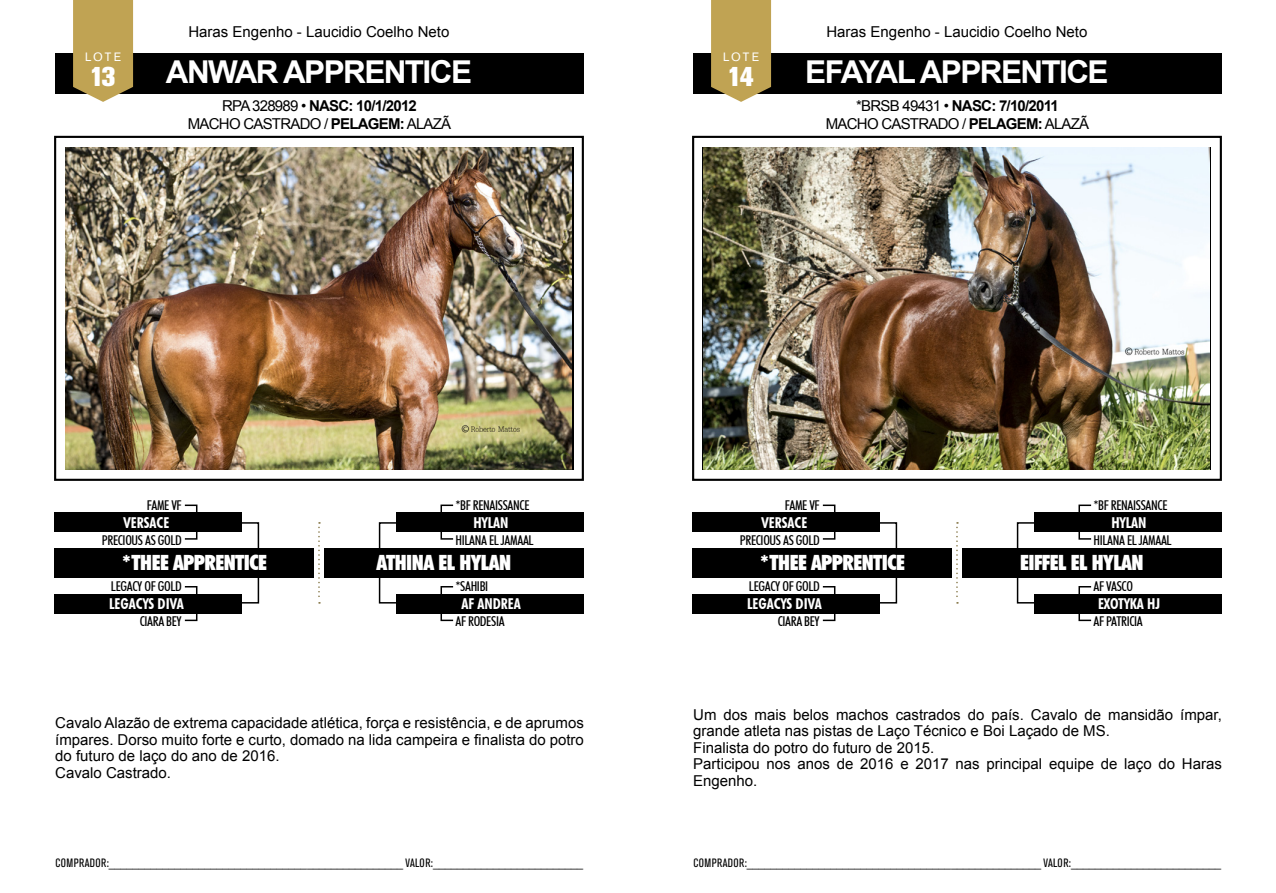
<style>
.page{position:relative;width:1276px;height:893px;background:#fff}
.page>*{position:absolute;margin:0;border:0;box-sizing:border-box;transform-origin:0 0}
.t1{font:700 31.5px "Arial";letter-spacing:-.05em;color:#fff}
.t2{font:800 27px "Akzidenz Grotesk Pro";color:#fff}
.t3{font:900 condensed 21px "Futura BT";letter-spacing:-.025em;color:#fff}
.t4{font:15px/16.5px "Arial";color:#000}
.t5{font:15px/18px "Arial";letter-spacing:-.05em;color:#000;text-align:center}
.t6{font:700 condensed 15px "Futura BT";color:#fff}
.t7{font:500 condensed 13.5px "Futura BT";letter-spacing:-.025em;color:#000}
.t8{font:condensed 12px "Akzidenz Grotesk Pro";letter-spacing:.025em;color:#000}
.t9{font:12px "Akzidenz Grotesk Pro";letter-spacing:.16em;color:#fff}
.s1{font-weight:700}
</style>
<div class="page">
<div style="left:54px;top:136px;width:530px;height:345px;border:2px solid #000"></div>
<div style="left:241px;top:522px;width:18px;height:82px;border:2px solid #000"></div>
<div style="left:54px;top:548px;width:259px;height:30px;background:#000"></div>
<div style="left:184px;top:586px;width:13px;height:35px;border:2px solid #000"></div>
<div style="left:54px;top:594px;width:187px;height:19px;background:#000"></div>
<div style="left:184px;top:505px;width:13px;height:35px;border:2px solid #000"></div>
<div style="left:54px;top:512px;width:187px;height:20px;background:#000"></div>
<div style="left:379px;top:522px;width:18px;height:82px;border:2px solid #000"></div>
<div style="left:324px;top:548px;width:260px;height:30px;background:#000"></div>
<div style="left:440px;top:586px;width:14px;height:35px;border:2px solid #000"></div>
<div style="left:397px;top:594px;width:187px;height:19px;background:#000"></div>
<div style="left:440px;top:505px;width:14px;height:35px;border:2px solid #000"></div>
<div style="left:397px;top:512px;width:187px;height:20px;background:#000"></div>
<svg style="left:318px;top:522px;width:2px;height:82px"></svg>
<div style="left:55px;top:53px;width:528px;height:40px;background:#000"></div>
<svg style="left:73px;top:0;width:60px;height:102px;background:#c0a55b"></svg>
<div style="left:692px;top:136px;width:530px;height:345px;border:2px solid #000"></div>
<div style="left:879px;top:522px;width:18px;height:82px;border:2px solid #000"></div>
<div style="left:692px;top:548px;width:259px;height:30px;background:#000"></div>
<div style="left:822px;top:586px;width:13px;height:35px;border:2px solid #000"></div>
<div style="left:692px;top:594px;width:187px;height:19px;background:#000"></div>
<div style="left:822px;top:505px;width:13px;height:35px;border:2px solid #000"></div>
<div style="left:692px;top:512px;width:187px;height:20px;background:#000"></div>
<div style="left:1017px;top:522px;width:18px;height:82px;border:2px solid #000"></div>
<div style="left:962px;top:548px;width:260px;height:30px;background:#000"></div>
<div style="left:1078px;top:586px;width:14px;height:35px;border:2px solid #000"></div>
<div style="left:1035px;top:594px;width:187px;height:19px;background:#000"></div>
<div style="left:1078px;top:505px;width:14px;height:35px;border:2px solid #000"></div>
<div style="left:1035px;top:512px;width:187px;height:20px;background:#000"></div>
<svg style="left:956px;top:522px;width:2px;height:82px"></svg>
<div style="left:693px;top:53px;width:528px;height:40px;background:#000"></div>
<svg style="left:711px;top:0;width:60px;height:102px;background:#c0a55b"></svg>
<img style="left:703px;top:147px;width:506px;height:322px">
<img style="left:66px;top:147px;width:505px;height:322px">
<p class="t9" style="left:85px;top:49px;width:37px">LOTE</p>
<h2 class="t2" style="left:90px;top:60px;width:27px">13</h2>
<p class="t4" style="left:188px;top:24px;width:262px">Haras Engenho - Laucidio Coelho Neto</p>
<h1 class="t1" style="left:166px;top:51px;width:139px">ANWAR APP</h1>
<h1 class="t1" style="left:343px;top:51px;width:79px">RENTICE</h1>
<p class="t5" style="left:188px;top:97px;width:265px">RPA 328989 • <span class="s1">NASC: 10/1/2012<br></span>Mach o CASTRADO / <span class="s1">PE LAGEM:</span> ALAZÃ</p>
<p class="t9" style="left:723px;top:49px;width:37px">LOTE</p>
<h2 class="t2" style="left:727px;top:60px;width:28px">14</h2>
<p class="t4" style="left:826px;top:24px;width:262px">Haras Engenho - Laucidio Coelho Neto</p>
<h1 class="t1" style="left:805px;top:51px;width:136px">E FAYAL APP</h1>
<h1 class="t1" style="left:980px;top:51px;width:79px">RENTICE</h1>
<p class="t5" style="left:826px;top:97px;width:265px">*BRSB 49431 • <span class="s1">NASC: 7/10/2011<br></span>Mach o CASTRADO / <span class="s1">PE LAGEM:</span> ALAZÃ</p>
<p class="t7" style="left:147px;top:497px;width:36px">FAME VF</p>
<p class="t7" style="left:102px;top:532px;width:81px">PRECIOUS AS GOLD</p>
<p class="t6" style="left:124px;top:513px;width:47px">VERSACE</p>
<h3 class="t3" style="left:121px;top:549px;width:147px">*THEE APPRENTICE</h3>
<p class="t6" style="left:109px;top:595px;width:76px">LEGACYS DIVA</p>
<p class="t7" style="left:111px;top:578px;width:72px">LEGACY OF GOLD</p>
<p class="t7" style="left:140px;top:613px;width:44px">CIARA BEY</p>
<p class="t7" style="left:455px;top:497px;width:76px">*BF RENAISSANCE</p>
<p class="t7" style="left:455px;top:532px;width:80px">HILANA EL JAMAAL</p>
<p class="t6" style="left:474px;top:513px;width:36px">HYLAN</p>
<h3 class="t3" style="left:376px;top:549px;width:136px">ATHINA EL HYLAN</h3>
<p class="t6" style="left:461px;top:594px;width:61px">AF ANDREA</p>
<p class="t7" style="left:455px;top:578px;width:34px">*SAHIBI</p>
<p class="t7" style="left:455px;top:613px;width:51px">AF RODESIA</p>
<p class="t4" style="left:55px;top:715px;width:530px">Cavalo Alazão de extrema capacidade atlética, força e resistência, e de aprumos ímpares. Dorso muito forte e curto, domado na lida campeira e finalista do potro do futuro de laço do ano de 2016.<br>Cavalo Castrado.</p>
<p class="t8" style="left:56px;top:855px;width:529px">COMPRADOR:_________________________________________________ VALOR:_________________________</p>
<p class="t7" style="left:785px;top:497px;width:36px">FAME VF</p>
<p class="t7" style="left:740px;top:532px;width:81px">PRECIOUS AS GOLD</p>
<p class="t6" style="left:761px;top:513px;width:47px">VERSACE</p>
<h3 class="t3" style="left:759px;top:549px;width:147px">*THEE APPRENTICE</h3>
<p class="t6" style="left:747px;top:595px;width:76px">LEGACYS DIVA</p>
<p class="t7" style="left:749px;top:578px;width:72px">LEGACY OF GOLD</p>
<p class="t7" style="left:777px;top:613px;width:44px">CIARA BEY</p>
<p class="t7" style="left:1093px;top:497px;width:76px">*BF RENAISSANCE</p>
<p class="t7" style="left:1093px;top:532px;width:80px">HILANA EL JAMAAL</p>
<p class="t6" style="left:1111px;top:513px;width:36px">HYLAN</p>
<h3 class="t3" style="left:1020px;top:549px;width:125px">EIFFEL EL HYLAN</h3>
<p class="t6" style="left:1098px;top:594px;width:64px">EXOTYKA HJ</p>
<p class="t7" style="left:1093px;top:578px;width:41px">AF VASCO</p>
<p class="t7" style="left:1093px;top:613px;width:51px">AF PATRICIA</p>
<p class="t4" style="left:693px;top:706px;width:530px">Um dos mais belos machos castrados do país. Cavalo de mansidão ímpar, grande atleta nas pistas de Laço Técnico e Boi Laçado de MS.<br>Finalista do potro do futuro de 2015.<br>Participou nos anos de 2016 e 2017 nas principal equipe de laço do Haras Engenho.</p>
<p class="t8" style="left:693px;top:855px;width:529px">COMPRADOR:_________________________________________________ VALOR:_________________________</p>
</div>
